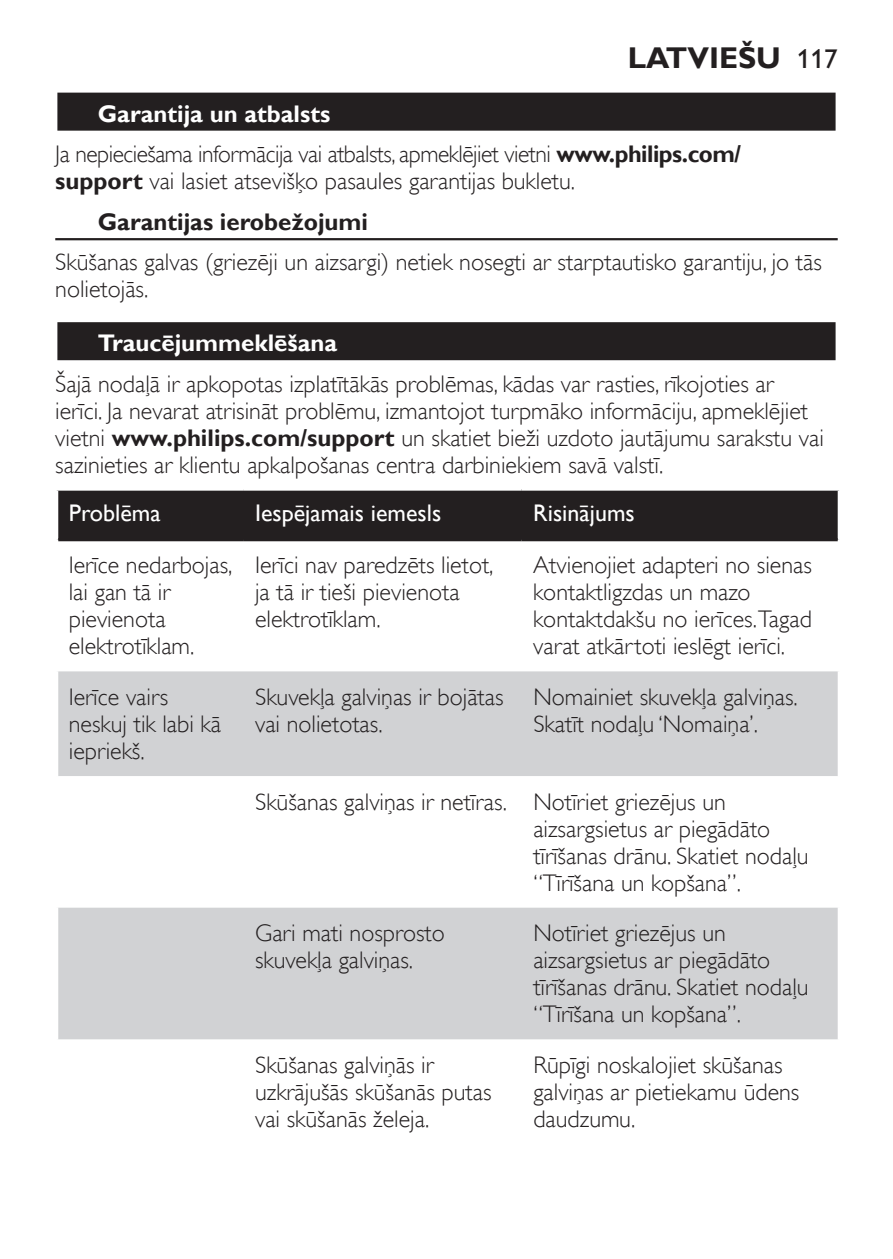
<style>
.page{position:relative;width:893px;height:1259px;background:#fff}
.page>*{position:absolute;margin:0;border:0;box-sizing:border-box;transform-origin:0 0}
.t1{font:700 30px "Gill Sans Alt One WGL";color:#231f20}
.t2{font:24px/27px "Gill Sans Alt One WGL Light";color:#231f20}
.t3{font:24px/27px "Gill Sans Alt One WGL Light";letter-spacing:-.02em;color:#231f20}
.t4{font:700 24px "Gill Sans Alt One WGL";color:#fff}
.t5{font:24px "Gill Sans Alt One WGL";color:#fff}
.t6{font:700 24px "Gill Sans Alt One WGL";color:#231f20}
.s1{font-weight:400;font-size:27px}
.s2{font-family:"Gill Sans Alt One WGL";font-weight:700}
</style>
<div class="page">
<div style="left:55px;top:91px;width:783px;height:42px;background:linear-gradient(to right,#fff,#fff)"></div>
<div style="left:57px;top:93px;width:779px;height:38px;background:#231f20"></div>
<hr style="left:55px;top:238px;width:783px;height:2px;background:#231f20">
<div style="left:55px;top:320px;width:783px;height:43px;background:linear-gradient(to right,#cdcccd,#cdcccd)"></div>
<div style="left:57px;top:322px;width:779px;height:38px;background:#231f20"></div>
<div style="left:58px;top:491px;width:780px;height:47px;background:#231f20"></div>
<svg style="left:58px;top:671px;width:780px;height:368px;fill:#d1d2d4"></svg>
<hr style="left:58px;top:538px;width:185px;height:3px;background:#231f20">
<hr style="left:243px;top:538px;width:278px;height:3px;background:#231f20">
<hr style="left:521px;top:538px;width:317px;height:3px;background:#231f20">
<p class="t1" style="left:628px;top:37px;width:212px">Latviešu <span class="s1">117</span></p>
<p class="t4" style="left:98px;top:97px;width:234px">Garantija un atbalsts</p>
<p class="t3" style="left:55px;top:141px;width:687px">Ja nepieciešama informācija vai atbalsts, apmeklējiet vietni <span class="s2">www.philips.com/ support</span> vai lasiet atsevišķo pasaules garantijas bukletu.</p>
<p class="t6" style="left:98px;top:205px;width:272px">Garantijas ierobežojumi</p>
<p class="t2" style="left:55px;top:249px;width:768px">Skūšanas galvas (griezēji un aizsargi) netiek nosegti ar starptautisko garantiju, jo tās nolietojās.</p>
<p class="t4" style="left:98px;top:326px;width:241px">Traucējummeklēšana</p>
<p class="t2" style="left:55px;top:370px;width:770px">Šajā nodaļā ir apkopotas izplatītākās problēmas, kādas var rasties, rīkojoties ar ierīci. Ja nevarat atrisināt problēmu, izmantojot turpmāko informāciju, apmeklējiet vietni <span class="s2">www.philips.com/support</span> un skatiet bieži uzdoto jautājumu sarakstu vai sazinieties ar klientu apkalpošanas centra darbiniekiem savā valstī.</p>
<p class="t5" style="left:69px;top:497px;width:93px">Problēma</p>
<p class="t5" style="left:255px;top:497px;width:188px">Iespējamais iemesls</p>
<p class="t5" style="left:533px;top:497px;width:103px">Risinājums</p>
<p class="t2" style="left:69px;top:552px;width:165px">Ierīce nedarbojas, lai gan tā ir pievienota elektrotīklam.</p>
<p class="t2" style="left:255px;top:552px;width:240px">Ierīci nav paredzēts lietot, ja tā ir tieši pievienota elektrotīklam.</p>
<p class="t2" style="left:533px;top:552px;width:280px">Atvienojiet adapteri no sienas kontaktligzdas un mazo kontaktdakšu no ierīces.Tagad varat atkārtoti ieslēgt ierīci.</p>
<p class="t2" style="left:69px;top:683px;width:154px">Ierīce vairs neskuj tik labi kā iepriekš.</p>
<p class="t2" style="left:255px;top:683px;width:250px">Skuvekļa galviņas ir bojātas vai nolietotas.</p>
<p class="t2" style="left:533px;top:683px;width:266px">Nomainiet skuvekļa galviņas.<br>Skatīt nodaļu ‘Nomaiņa’.</p>
<p class="t2" style="left:533px;top:788px;width:277px;text-indent:-278px">Skūšanas galviņas ir netīras. Notīriet griezējus un aizsargsietus ar piegādāto tīrīšanas drānu. Skatiet nodaļu “Tīrīšana un kopšana”.</p>
<p class="t2" style="left:255px;top:920px;width:191px">Gari mati nosprosto skuvekļa galviņas.</p>
<p class="t2" style="left:533px;top:920px;width:277px">Notīriet griezējus un aizsargsietus ar piegādāto tīrīšanas drānu. Skatiet nodaļu “Tīrīšana un kopšana”.</p>
<p class="t2" style="left:255px;top:1051px;width:238px">Skūšanas galviņās ir uzkrājušās skūšanās putas vai skūšanās želeja.</p>
<p class="t2" style="left:533px;top:1051px;width:268px">Rūpīgi noskalojiet skūšanas galviņas ar pietiekamu ūdens daudzumu.</p>
</div>
